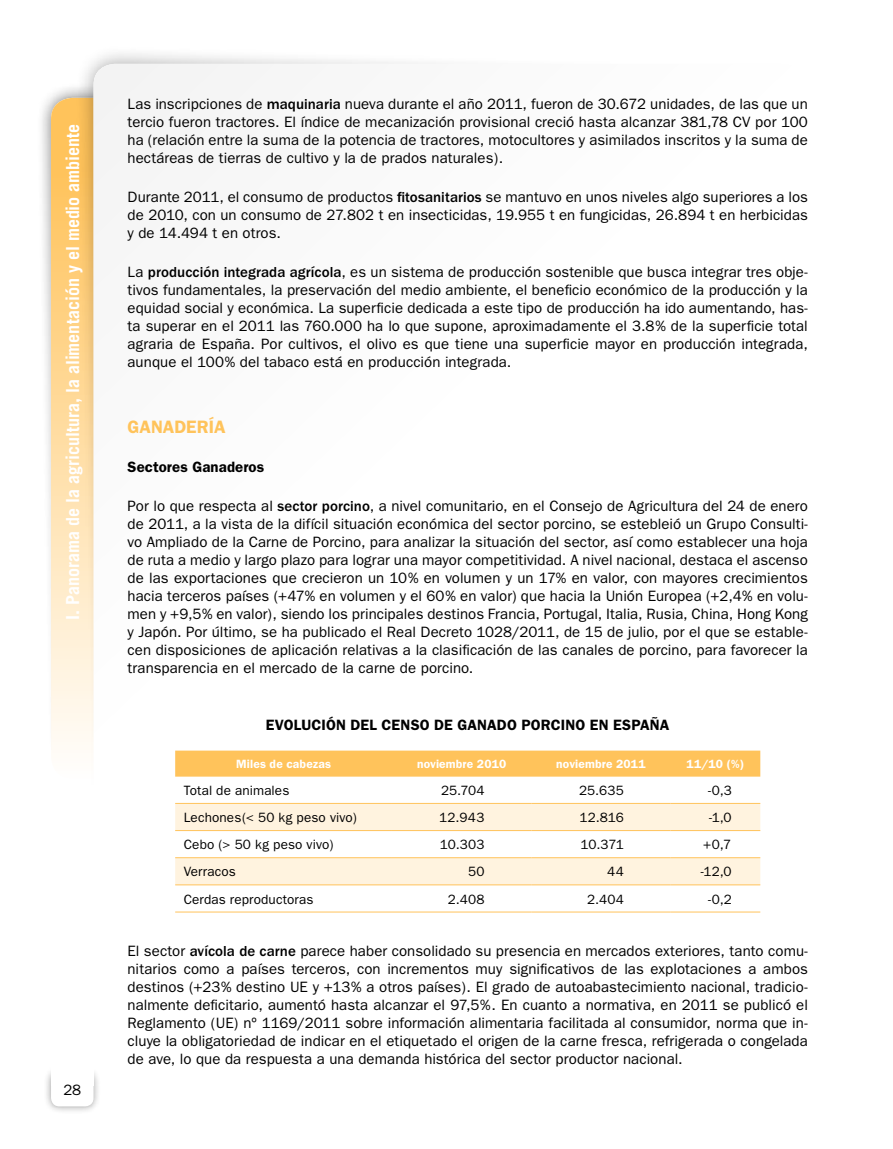
<style>
.page{position:relative;width:893px;height:1149px;background:#fff}
.page>*{position:absolute;margin:0;border:0;box-sizing:border-box;transform-origin:0 0}
.t1{font:700 18px "Trade Gothic";letter-spacing:-.005em;color:#fff}
.Titulo_03{font:600 18px "Franklin Gothic";color:#ffc35b}
.Texto_general{font:15px/18px "Franklin Gothic";letter-spacing:.005em;color:#000;text-align:justify}
.Titulo_tabla{font:600 15px "Franklin Gothic";letter-spacing:.01em;color:#000}
.Titulo_04{font:600 15px "Franklin Gothic";letter-spacing:.01em;color:#000}
.Texto_tabla_izda{font:13.5px "Franklin Gothic";letter-spacing:.01em;color:#000}
.Texto_tabla{font:13.5px "Franklin Gothic";letter-spacing:.015em;color:#000}
.Cabecera_tabla{font:600 12px "Franklin Gothic";letter-spacing:.015em;color:#fff}
.s1{font-weight:500}
</style>
<div class="page">
<div style="left:36px;top:82px;width:116px;height:691px;background:#000;opacity:.6"></div>
<div style="left:51px;top:98px;width:85px;height:680px;background:linear-gradient(to bottom,#ffbd4c,#fffdfb);border-radius:21px"></div>
<div style="left:74px;top:45px;width:669px;height:923px;background:#000;opacity:.4"></div>
<div style="left:94px;top:64px;width:714px;height:969px;background:#fff;border-radius:21px"></div>
<div style="left:43px;top:1064px;width:58px;height:49px;background:#000;opacity:.4"></div>
<div style="left:51px;top:1071px;width:43px;height:35px;background:#fff;border-radius:9px"></div>
<div style="left:51px;top:1063px;width:43px;height:21px;background:#fff"></div>
<div style="left:175px;top:750px;width:585px;height:26px;background:#ffc35b"></div>
<svg style="left:175px;top:803px;width:585px;height:81px;fill:#fff3df"></svg>
<hr style="left:175px;top:802px;width:217px;height:1px;background:#ffc35b">
<hr style="left:392px;top:802px;width:139px;height:1px;background:#ffc35b">
<hr style="left:531px;top:802px;width:140px;height:1px;background:#ffc35b">
<hr style="left:671px;top:802px;width:89px;height:1px;background:#ffc35b">
<hr style="left:175px;top:829px;width:217px;height:1px;background:#ffc35b">
<hr style="left:392px;top:829px;width:139px;height:1px;background:#ffc35b">
<hr style="left:531px;top:829px;width:140px;height:1px;background:#ffc35b">
<hr style="left:671px;top:829px;width:89px;height:1px;background:#ffc35b">
<hr style="left:175px;top:857px;width:217px;height:1px;background:#ffc35b">
<hr style="left:392px;top:857px;width:139px;height:1px;background:#ffc35b">
<hr style="left:531px;top:857px;width:140px;height:1px;background:#ffc35b">
<hr style="left:671px;top:857px;width:89px;height:1px;background:#ffc35b">
<hr style="left:175px;top:884px;width:217px;height:1px;background:#ffc35b">
<hr style="left:392px;top:884px;width:139px;height:1px;background:#ffc35b">
<hr style="left:531px;top:884px;width:140px;height:1px;background:#ffc35b">
<hr style="left:671px;top:884px;width:89px;height:1px;background:#ffc35b">
<hr style="left:175px;top:911px;width:217px;height:1px;background:#ffc35b">
<hr style="left:392px;top:911px;width:139px;height:1px;background:#ffc35b">
<hr style="left:531px;top:911px;width:140px;height:1px;background:#ffc35b">
<hr style="left:671px;top:911px;width:89px;height:1px;background:#ffc35b">
<p class="t1" style="left:62px;top:619px;width:497px;rotate:-90deg">I. Panorama de la agricultura, la alimentación y el medio ambiente</p>
<p class="Texto_general" style="left:63px;top:1080px;width:19px">28</p>
<p class="Texto_general" style="left:128px;top:95px;width:682px">Las inscripciones de <span class="s1">maquinaria</span> nueva durante el año 2011, fueron de 30.672 unidades, de las que un tercio fueron tractores. El índice de mecanización provisional creció hasta alcanzar 381,78 CV por 100 ha (relación entre la suma de la potencia de tractores, motocultores y asimilados inscritos y la suma de hectáreas de tierras de cultivo y la de prados naturales).</p>
<p class="Texto_general" style="left:128px;top:188px;width:682px">Durante 2011, el consumo de productos <span class="s1">fitosanitarios</span> se mantuvo en unos niveles algo superiores a los de 2010, con un consumo de 27.802 t en insecticidas, 19.955 t en fungicidas, 26.894 t en herbicidas y de 14.494 t en otros.</p>
<p class="Texto_general" style="left:128px;top:263px;width:682px">La <span class="s1">producción integrada agrícola</span>, es un sistema de producción sostenible que busca integrar tres obje&shy;tivos fundamentales, la preservación del medio ambiente, el beneficio económico de la producción y la equidad social y económica. La superficie dedicada a este tipo de producción ha ido aumentando, has&shy;ta superar en el 2011 las 760.000 ha lo que supone, aproximadamente el 3.8% de la superficie total agraria de España. Por cultivos, el olivo es que tiene una superficie mayor en producción integrada, aunque el 100% del tabaco está en producción integrada.</p>
<p class="Titulo_03" style="left:128px;top:416px;width:100px">GANADERÍA</p>
<p class="Titulo_04" style="left:128px;top:457px;width:138px">Sectores Ganaderos</p>
<p class="Texto_general" style="left:128px;top:496px;width:682px">Por lo que respecta al <span class="s1">sector porcino</span>, a nivel comunitario, en el Consejo de Agricultura del 24 de enero de 2011, a la vista de la difícil situación económica del sector porcino, se estebleió un Grupo Consulti&shy;vo Ampliado de la Carne de Porcino, para analizar la situación del sector, así como establecer una hoja de ruta a medio y largo plazo para lograr una mayor competitividad. A nivel nacional, destaca el ascenso de las exportaciones que crecieron un 10% en volumen y un 17% en valor, con mayores crecimientos hacia terceros países (+47% en volumen y el 60% en valor) que hacia la Unión Europea (+2,4% en volu&shy;men y +9,5% en valor), siendo los principales destinos Francia, Portugal, Italia, Rusia, China, Hong Kong y Japón. Por último, se ha publicado el Real Decreto 1028/2011, de 15 de julio, por el que se estable&shy;cen disposiciones de aplicación relativas a la clasificación de las canales de porcino, para favorecer la transparencia en el mercado de la carne de porcino.</p>
<p class="Titulo_tabla" style="left:266px;top:715px;width:405px">EVOLUCIÓN DEL CENSO DE GANADO PORCINO EN ESPAÑA</p>
<p class="Cabecera_tabla" style="left:236px;top:756px;width:96px">Miles de cabezas</p>
<p class="Cabecera_tabla" style="left:417px;top:756px;width:91px">noviembre 2010</p>
<p class="Cabecera_tabla" style="left:556px;top:756px;width:91px">noviembre 2011</p>
<p class="Cabecera_tabla" style="left:686px;top:756px;width:59px">11/10 (%)</p>
<p class="Texto_tabla_izda" style="left:184px;top:782px;width:107px">Total de animales</p>
<p class="Texto_tabla" style="left:441px;top:782px;width:45px">25.704</p>
<p class="Texto_tabla" style="left:579px;top:782px;width:46px">25.635</p>
<p class="Texto_tabla" style="left:708px;top:782px;width:25px">-0,3</p>
<p class="Texto_tabla_izda" style="left:184px;top:809px;width:175px">Lechones(&lt; 50 kg peso vivo)</p>
<p class="Texto_tabla" style="left:439px;top:809px;width:47px">12.943</p>
<p class="Texto_tabla" style="left:579px;top:809px;width:46px">12.816</p>
<p class="Texto_tabla" style="left:709px;top:809px;width:24px">-1,0</p>
<p class="Texto_tabla_izda" style="left:184px;top:836px;width:151px">Cebo (&gt; 50 kg peso vivo)</p>
<p class="Texto_tabla" style="left:440px;top:836px;width:46px">10.303</p>
<p class="Texto_tabla" style="left:581px;top:836px;width:45px">10.371</p>
<p class="Texto_tabla" style="left:703px;top:836px;width:30px">+0,7</p>
<p class="Texto_tabla_izda" style="left:184px;top:863px;width:54px">Verracos</p>
<p class="Texto_tabla" style="left:468px;top:863px;width:18px">50</p>
<p class="Texto_tabla" style="left:607px;top:863px;width:18px">44</p>
<p class="Texto_tabla" style="left:701px;top:863px;width:32px">-12,0</p>
<p class="Texto_tabla_izda" style="left:184px;top:890px;width:131px">Cerdas reproductoras</p>
<p class="Texto_tabla" style="left:448px;top:890px;width:38px">2.408</p>
<p class="Texto_tabla" style="left:587px;top:890px;width:38px">2.404</p>
<p class="Texto_tabla" style="left:708px;top:890px;width:25px">-0,2</p>
<p class="Texto_general" style="left:128px;top:941px;width:682px">El sector <span class="s1">avícola de carne</span> parece haber consolidado su presencia en mercados exteriores, tanto comu&shy;nitarios como a países terceros, con incrementos muy significativos de las explotaciones a ambos destinos (+23% destino UE y +13% a otros países). El grado de autoabastecimiento nacional, tradicio&shy;nalmente deficitario, aumentó hasta alcanzar el 97,5%. En cuanto a normativa, en 2011 se publicó el Reglamento (UE) nº 1169/2011 sobre información alimentaria facilitada al consumidor, norma que in&shy;cluye la obligatoriedad de indicar en el etiquetado el origen de la carne fresca, refrigerada o congelada de ave, lo que da respuesta a una demanda histórica del sector productor nacional.</p>
</div>
